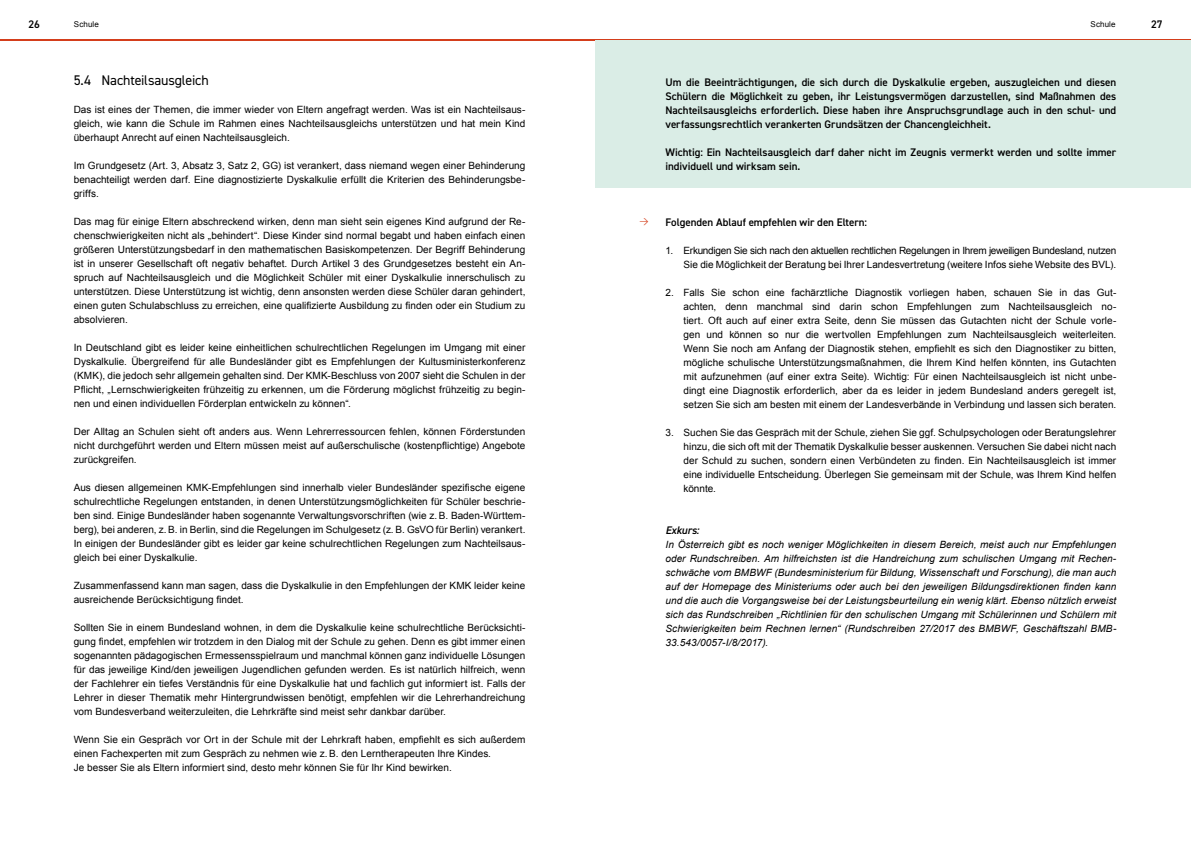
<style>
.page{position:relative;width:1191px;height:842px;background:#fff}
.page>*{position:absolute;margin:0;border:0;box-sizing:border-box;transform-origin:0 0}
.t1{font:14px "DIN2014";letter-spacing:-.015em;color:#000}
.t2{font:600 11px/14px "DIN2014";letter-spacing:-.005em;color:#000;text-align:justify}
.t3{font:italic 600 11px "DIN2014";letter-spacing:-.015em;color:#000}
.t4{font:10px/14px "Arial";color:#000;text-align:justify}
.t5{font:italic 10px/14px "Arial";letter-spacing:.005em;color:#000;text-align:justify}
.t6{font:10px/14px "Arial";letter-spacing:-.02em;color:#000;text-align:right}
.t7{font:9px "DIN";color:#d43e1b}
.t8{font:8px "Arial";letter-spacing:.015em;color:#000}
</style>
<div class="page">
<hr style="left:0;top:39px;width:1191px;height:1px;background:#d43e1b">
<div style="left:595px;top:40px;width:596px;height:148px;background:#daede6"></div>
<p class="t2" style="left:28px;top:17px;width:13px">26</p>
<p class="t8" style="left:74px;top:19px;width:26px">Schule</p>
<p class="t8" style="left:1090px;top:19px;width:26px">Schule</p>
<p class="t2" style="left:1151px;top:17px;width:13px">27</p>
<h1 class="t1" style="left:74px;top:71px;width:136px">5.4 Nachteilsausgleich</h1>
<p class="t4" style="left:74px;top:102px;width:453px">Das ist eines der Themen, die immer wieder von Eltern angefragt werden. Was ist ein Nachteilsaus&shy;gleich, wie kann die Schule im Rahmen eines Nachteilsausgleichs unterstützen und hat mein Kind überhaupt Anrecht auf einen Nachteilsausgleich.</p>
<p class="t4" style="left:74px;top:158px;width:453px">Im Grundgesetz (Art. 3, Absatz 3, Satz 2, GG) ist verankert, dass niemand wegen einer Behinderung benachteiligt werden darf. Eine diagnostizierte Dyskalkulie erfüllt die Kriterien des Behinderungsbe&shy;griffs.</p>
<p class="t4" style="left:74px;top:214px;width:453px">Das mag für einige Eltern abschreckend wirken, denn man sieht sein eigenes Kind aufgrund der Re&shy;chenschwierigkeiten nicht als „behindert“. Diese Kinder sind normal begabt und haben einfach einen größeren Unterstützungsbedarf in den mathematischen Basiskompetenzen. Der Begriff Behinderung ist in unserer Gesellschaft oft negativ behaftet. Durch Artikel 3 des Grundgesetzes besteht ein An&shy;spruch auf Nachteilsausgleich und die Möglichkeit Schüler mit einer Dyskalkulie innerschulisch zu unterstützen. Diese Unterstützung ist wichtig, denn ansonsten werden diese Schüler daran gehindert, einen guten Schulabschluss zu erreichen, eine qualifizierte Ausbildung zu finden oder ein Studium zu absolvieren.</p>
<p class="t4" style="left:74px;top:340px;width:453px">In Deutschland gibt es leider keine einheitlichen schulrechtlichen Regelungen im Umgang mit einer Dyskalkulie. Übergreifend für alle Bundesländer gibt es Empfehlungen der Kultusministerkonferenz (KMK), die jedoch sehr allgemein gehalten sind. Der KMK-Beschluss von 2007 sieht die Schulen in der Pflicht, „Lernschwierigkeiten frühzeitig zu erkennen, um die Förderung möglichst frühzeitig zu begin&shy;nen und einen individuellen Förderplan entwickeln zu können“.</p>
<p class="t4" style="left:74px;top:424px;width:453px">Der Alltag an Schulen sieht oft anders aus. Wenn Lehrerressourcen fehlen, können Förderstunden nicht durchgeführt werden und Eltern müssen meist auf außerschulische (kostenpflichtige) Angebote zurückgreifen.</p>
<p class="t4" style="left:74px;top:480px;width:453px">Aus diesen allgemeinen KMK-Empfehlungen sind innerhalb vieler Bundesländer spezifische eigene schulrechtliche Regelungen entstanden, in denen Unterstützungsmöglichkeiten für Schüler beschrie&shy;ben sind. Einige Bundesländer haben sogenannte Verwaltungsvorschriften (wie z. B. Baden-Württem&shy;berg), bei anderen, z. B. in Berlin, sind die Regelungen im Schulgesetz (z. B. GsVO für Berlin) verankert.<br>In einigen der Bundesländer gibt es leider gar keine schulrechtlichen Regelungen zum Nachteilsaus&shy;gleich bei einer Dyskalkulie.</p>
<p class="t4" style="left:74px;top:578px;width:453px">Zusammenfassend kann man sagen, dass die Dyskalkulie in den Empfehlungen der KMK leider keine ausreichende Berücksichtigung findet.</p>
<p class="t4" style="left:74px;top:620px;width:453px">Sollten Sie in einem Bundesland wohnen, in dem die Dyskalkulie keine schulrechtliche Berücksichti&shy;gung findet, empfehlen wir trotzdem in den Dialog mit der Schule zu gehen. Denn es gibt immer einen sogenannten pädagogischen Ermessensspielraum und manchmal können ganz individuelle Lösungen für das jeweilige Kind/den jeweiligen Jugendlichen gefunden werden. Es ist natürlich hilfreich, wenn der Fachlehrer ein tiefes Verständnis für eine Dyskalkulie hat und fachlich gut informiert ist. Falls der Lehrer in dieser Thematik mehr Hintergrundwissen benötigt, empfehlen wir die Lehrerhandreichung vom Bundesverband weiterzuleiten, die Lehrkräfte sind meist sehr dankbar darüber.</p>
<p class="t4" style="left:74px;top:732px;width:453px;text-align:left">Wenn Sie ein Gespräch vor Ort in der Schule mit der Lehrkraft haben, empfiehlt es sich außerdem einen Fachexperten mit zum Gespräch zu nehmen wie z. B. den Lerntherapeuten Ihre Kindes.<br>Je besser Sie als Eltern informiert sind, desto mehr können Sie für Ihr Kind bewirken.</p>
<p class="t2" style="left:665px;top:75px;width:452px">Um die Beeinträchtigungen, die sich durch die Dyskalkulie ergeben, auszugleichen und diesen Schülern die Möglichkeit zu geben, ihr Leistungsvermögen darzustellen, sind Maßnahmen des Nachteilsausgleichs erforderlich. Diese haben ihre Anspruchsgrundlage auch in den schul- und verfassungsrechtlich verankerten Grundsätzen der Chancengleichheit.</p>
<p class="t2" style="left:665px;top:145px;width:452px">Wichtig: Ein Nachteilsausgleich darf daher nicht im Zeugnis vermerkt werden und sollte immer individuell und wirksam sein.</p>
<p class="t7" style="left:639px;top:215px;width:11px">&gt;</p>
<p class="t2" style="left:665px;top:215px;width:203px">Folgenden Ablauf empfehlen wir den Eltern:</p>
<p class="t6" style="left:665px;top:243px;width:452px">1. Erkundigen Sie sich nach den aktuellen rechtlichen Regelungen in Ihrem jeweiligen Bundesland, nutzen<br>Sie die Möglichkeit der Beratung bei Ihrer Landesvertretung (weitere Infos siehe Website des BVL).</p>
<p class="t4" style="left:683px;top:285px;width:434px;text-indent:-18px">2. Falls Sie schon eine fachärztliche Diagnostik vorliegen haben, schauen Sie in das Gut&shy;achten, denn manchmal sind darin schon Empfehlungen zum Nachteilsausgleich no&shy;tiert. Oft auch auf einer extra Seite, denn Sie müssen das Gutachten nicht der Schule vorle&shy;gen und können so nur die wertvollen Empfehlungen zum Nachteilsausgleich weiterleiten.<br>Wenn Sie noch am Anfang der Diagnostik stehen, empfiehlt es sich den Diagnostiker zu bitten, mögliche schulische Unterstützungsmaßnahmen, die Ihrem Kind helfen könnten, ins Gutachten mit aufzunehmen (auf einer extra Seite). Wichtig: Für einen Nachteilsausgleich ist nicht unbe&shy;dingt eine Diagnostik erforderlich, aber da es leider in jedem Bundesland anders geregelt ist, setzen Sie sich am besten mit einem der Landesverbände in Verbindung und lassen sich beraten.</p>
<p class="t4" style="left:683px;top:425px;width:434px;text-indent:-18px">3. Suchen Sie das Gespräch mit der Schule, ziehen Sie ggf. Schulpsychologen oder Beratungslehrer hinzu, die sich oft mit der Thematik Dyskalkulie besser auskennen. Versuchen Sie dabei nicht nach der Schuld zu suchen, sondern einen Verbündeten zu finden. Ein Nachteilsausgleich ist immer eine individuelle Entscheidung. Überlegen Sie gemeinsam mit der Schule, was Ihrem Kind helfen könnte.</p>
<p class="t3" style="left:665px;top:523px;width:35px">Exkurs:</p>
<p class="t5" style="left:665px;top:537px;width:452px">In Österreich gibt es noch weniger Möglichkeiten in diesem Bereich, meist auch nur Empfehlungen oder Rundschreiben. Am hilfreichsten ist die Handreichung zum schulischen Umgang mit Rechen&shy;schwäche vom BMBWF (Bundesministerium für Bildung, Wissenschaft und Forschung), die man auch auf der Homepage des Ministeriums oder auch bei den jeweiligen Bildungsdirektionen finden kann und die auch die Vorgangsweise bei der Leistungsbeurteilung ein wenig klärt. Ebenso nützlich erweist sich das Rundschreiben „Richtlinien für den schulischen Umgang mit Schülerinnen und Schülern mit Schwierigkeiten beim Rechnen lernen“ (Rundschreiben 27/2017 des BMBWF, Geschäftszahl BMB-33.543/0057-I/8/2017).</p>
</div>
